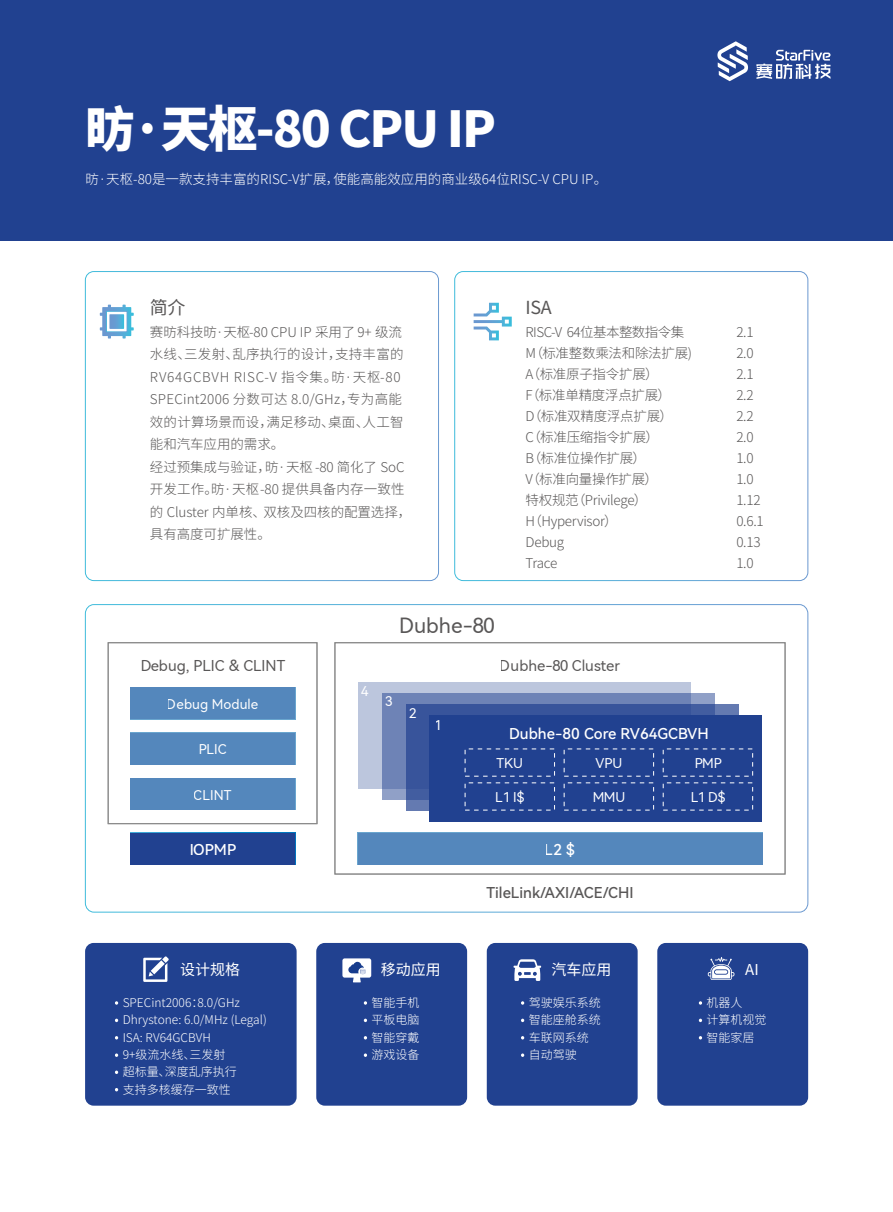
<style>
.page{position:relative;width:893px;height:1212px;background:#fff}
.page>*{position:absolute;margin:0;border:0;box-sizing:border-box;transform-origin:0 0}
.t1{font:800 49.5px "Source Han Sans SC";letter-spacing:-.04em;color:#fff}
.t2{font:21px "Harmony OS Sans SC";color:#595757}
.t3{font:18px "Source Han Sans CN";color:#595757}
.t4{font:15px "Harmony OS Sans SC";color:#595757}
.t5{font:15px "Harmony OS Sans SC Medium";color:#fff}
.t6{font:15px "Harmony OS Sans SC Medium";color:#595757}
.t7{font:15px "Source Han Sans CN";color:#fff}
.t8{font:300 13.5px/21px "Source Han Sans CN";letter-spacing:-.005em;color:#595757}
.t9{font:300 13.5px "Source Han Sans CN";color:#fff}
.t10{font:13.5px "Harmony OS Sans SC";color:#fff}
.t11{font:300 12px/17.4px "Source Han Sans CN";color:#fff}
</style>
<div class="page">
<div style="left:0;top:0;width:893px;height:241px;background:#214190"></div>
<svg style="left:756px;top:50px;width:74px;height:29px"></svg>
<svg style="left:717px;top:41px;width:31px;height:40px"></svg>
<div style="left:85px;top:271px;width:354px;height:310px;border:1px solid #fff;border-radius:9px"></div>
<div style="left:454px;top:271px;width:354px;height:310px;border:1px solid #fff;border-radius:9px"></div>
<svg style="left:100px;top:305px;width:34px;height:33px"></svg>
<svg style="left:474px;top:303px;width:38px;height:37px"></svg>
<div style="left:85px;top:943px;width:212px;height:163px;background:#214190;border-radius:9px"></div>
<svg style="left:115px;top:1001px;width:3px;height:4px"></svg>
<svg style="left:115px;top:1053px;width:3px;height:4px"></svg>
<svg style="left:115px;top:1070px;width:3px;height:4px"></svg>
<div style="left:316px;top:943px;width:151px;height:163px;background:#214190;border-radius:9px"></div>
<svg style="left:364px;top:1001px;width:3px;height:4px"></svg>
<svg style="left:364px;top:1053px;width:3px;height:4px"></svg>
<svg style="left:342px;top:958px;width:29px;height:24px"></svg>
<div style="left:487px;top:943px;width:151px;height:163px;background:#214190;border-radius:9px"></div>
<svg style="left:521px;top:1001px;width:3px;height:4px"></svg>
<svg style="left:521px;top:1053px;width:3px;height:4px"></svg>
<div style="left:657px;top:943px;width:151px;height:163px;background:#214190;border-radius:9px"></div>
<svg style="left:699px;top:1001px;width:3px;height:4px"></svg>
<svg style="left:708px;top:957px;width:26px;height:23px"></svg>
<div style="left:335px;top:642px;width:450px;height:232px;border:1px solid #898989"></div>
<div style="left:130px;top:833px;width:165px;height:31px;background:#214190"></div>
<div style="left:358px;top:682px;width:332px;height:106px;background:#bcc6dd"></div>
<svg style="left:382px;top:693px;width:332px;height:106px;background:#7085b7"></svg>
<svg style="left:406px;top:704px;width:332px;height:106px;background:#3c579d"></svg>
<div style="left:430px;top:715px;width:332px;height:106px;background:#214190"></div>
<div style="left:358px;top:833px;width:404px;height:31px;background:#5487bc"></div>
<div style="left:108px;top:642px;width:209px;height:182px;border:1px solid #898989"></div>
<div style="left:130px;top:688px;width:165px;height:31px;background:#5487bc"></div>
<div style="left:130px;top:733px;width:165px;height:31px;background:#5487bc"></div>
<div style="left:130px;top:778px;width:165px;height:31px;background:#5487bc"></div>
<svg style="left:514px;top:959px;width:27px;height:22px"></svg>
<svg style="left:143px;top:956px;width:26px;height:26px"></svg>
<h1 class="t1" style="left:85px;top:101px;width:412px">昉·天枢-80 CPU IP</h1>
<p class="t9" style="left:85px;top:172px;width:523px">昉·天枢-80是一款支持丰富的RISC-V扩展，使能高能效应用的商业级64位RISC-V CPU IP。</p>
<h3 class="t3" style="left:150px;top:297px;width:37px">简介</h3>
<p class="t8" style="left:150px;top:321px;width:263px;line-height:22.5px">赛昉科技昉·天枢-80 CPU IP 采用了9+ 级流水线、三发射、乱序执行的设计，支持丰富的<br>RV64GCBVH RISC-V 指令集。昉·天枢-80<br>SPECint2006 分数可达 8.0/GHz，专为高能效的计算场景而设，满足移动、桌面、人工智能和汽车应用的需求。<br>经过预集成与验证，昉·天枢-80 简化了 SoC开发工作。昉·天枢-80 提供具备内存一致性的 Cluster 内单核、双核及四核的配置选择，具有高度可扩展性。</p>
<h2 class="t2" style="left:399px;top:613px;width:97px">Dubhe-80</h2>
<h3 class="t3" style="left:526px;top:297px;width:28px">ISA</h3>
<p class="t8" style="left:526px;top:321px;width:168px">RISC-V 64位基本整数指令集<br>M（标准整数乘法和除法扩展)<br>A（标准原子指令扩展）<br>F（标准单精度浮点扩展）<br>D（标准双精度浮点扩展）<br>C（标准压缩指令扩展）<br>B（标准位操作扩展）<br>V（标准向量操作扩展）<br>特权规范（Privilege）<br>H（Hypervisor）<br>Debug<br>Trace</p>
<p class="t8" style="left:736px;top:322px;width:29px">2.1<br>2.0<br>2.1<br>2.2<br>2.2<br>2.0<br>1.0<br>1.0<br>1.12<br>0.6.1<br>0.13<br>1.0</p>
<p class="t4" style="left:140px;top:657px;width:147px">Debug, PLIC &amp; CLINT</p>
<p class="t4" style="left:500px;top:657px;width:122px">Dubhe-80 Cluster</p>
<p class="t10" style="left:167px;top:696px;width:93px">Debug Module</p>
<p class="t10" style="left:199px;top:742px;width:29px">PLIC</p>
<p class="t10" style="left:194px;top:787px;width:39px">CLINT</p>
<p class="t10" style="left:362px;top:683px;width:8px">4</p>
<p class="t10" style="left:386px;top:694px;width:8px">3</p>
<p class="t10" style="left:410px;top:705px;width:8px">2</p>
<p class="t10" style="left:435px;top:718px;width:8px">1</p>
<p class="t5" style="left:509px;top:723px;width:201px">Dubhe-80 Core RV64GCBVH</p>
<p class="t10" style="left:497px;top:756px;width:28px">TKU</p>
<p class="t10" style="left:595px;top:756px;width:28px">VPU</p>
<p class="t10" style="left:592px;top:790px;width:35px">MMU</p>
<p class="t10" style="left:690px;top:790px;width:37px">L1 D$</p>
<p class="t10" style="left:694px;top:756px;width:29px">PMP</p>
<p class="t10" style="left:495px;top:790px;width:31px">L1 I$</p>
<p class="t5" style="left:189px;top:839px;width:48px">IOPMP</p>
<p class="t5" style="left:545px;top:839px;width:32px">L2 $</p>
<p class="t7" style="left:180px;top:961px;width:61px">设计规格</p>
<p class="t11" style="left:123px;top:994px;width:146px">SPECint2006：8.0/GHz<br>Dhrystone: 6.0/MHz (Legal)<br>ISA: RV64GCBVH<br>9+级流水线、三发射<br>超标量、深度乱序执行<br>支持多核缓存一致性</p>
<p class="t7" style="left:381px;top:961px;width:61px">移动应用</p>
<p class="t11" style="left:372px;top:994px;width:49px;text-align:justify">智能手机平板电脑智能穿戴游戏设备</p>
<p class="t6" style="left:486px;top:882px;width:149px">TileLink/AXI/ACE/CHI</p>
<p class="t7" style="left:551px;top:961px;width:61px">汽车应用</p>
<p class="t11" style="left:529px;top:994px;width:73px">驾驶娱乐系统智能座舱系统车联网系统自动驾驶</p>
<p class="t7" style="left:745px;top:961px;width:15px">AI</p>
<p class="t11" style="left:707px;top:994px;width:61px">机器人<br>计算机视觉智能家居</p>
</div>
